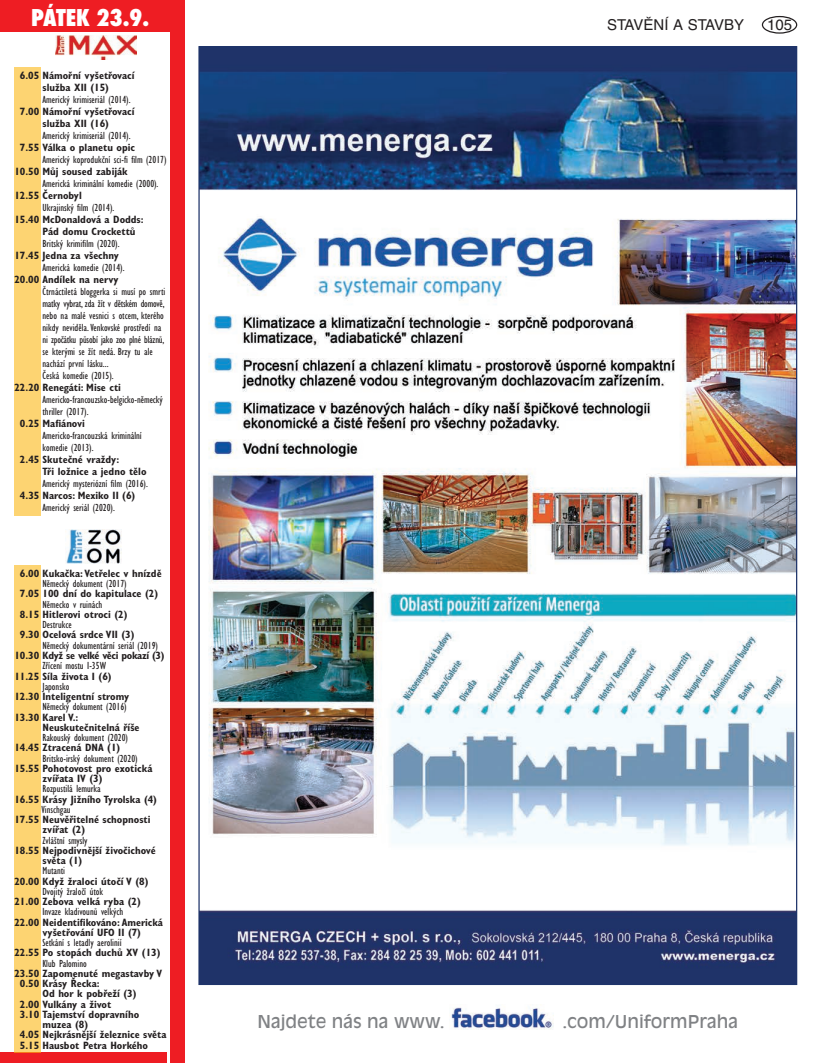
<style>
.page{position:relative;width:815px;height:1063px;background:#fff}
.page>*{position:absolute;margin:0;border:0;box-sizing:border-box;transform-origin:0 0}
.t1{font:800 condensed 22.5px "Futura";letter-spacing:-.01em;color:#fff}
.t2{font:17.5px "Antique Olive CE";color:#808285}
.t3{font:15px "Helvetica CE";color:#231f20}
.t4{font:700 condensed 10.62px/10.2px "Gill Sans CE";color:#231f20}
.t5{font:condensed 10.62px/12px "Gill Sans CE";color:#231f20}
.t6{font:700 condensed 10.62px "Gill Sans CE";letter-spacing:-.03em;color:#231f20}
</style>
<div class="page">
<div style="left:762px;top:16px;width:35px;height:18px;border:1px solid #231f20;border-radius:50%"></div>
<img style="left:451px;top:1007px;width:103px;height:23px">
<div style="left:0;top:0;width:184px;height:32px;background:#ee1d23"></div>
<img style="left:55px;top:36px;width:82px;height:24px">
<div style="left:170px;top:0;width:14px;height:1063px;background:#ee1d23"></div>
<div style="left:0;top:1052px;width:167px;height:11px;background:#ee1d23"></div>
<div style="left:14px;top:67px;width:27px;height:449px;background:#fdd472"></div>
<img style="left:66px;top:530px;width:56px;height:33px">
<div style="left:14px;top:565px;width:27px;height:487px;background:#fdd472"></div>
<img style="left:200px;top:48px;width:595px;height:935px">
<h1 class="t1" style="left:31px;top:2px;width:120px">PÁTEK 23.9.</h1>
<p class="t4" style="left:20px;top:70px;width:116px;line-height:12px;text-align:center">6.05 Námořní vyšetřovací služba XII (15)</p>
<p class="t5" style="left:43px;top:94px;width:90px">Americký krimiseriál (2014).</p>
<p class="t4" style="left:20px;top:106px;width:116px;line-height:12px;text-align:center">7.00 Námořní vyšetřovací služba XII (16)</p>
<p class="t5" style="left:43px;top:130px;width:90px">Americký krimiseriál (2014).</p>
<p class="t4" style="left:20px;top:142px;width:117px">7.55 Válka o planetu opic</p>
<p class="t5" style="left:43px;top:154px;width:126px">Americký koprodukční sci-fi film (2017)</p>
<p class="t4" style="left:14px;top:166px;width:115px">10.50 Můj soused zabiják</p>
<p class="t5" style="left:43px;top:178px;width:117px">Americká kriminální komedie (2000).</p>
<p class="t4" style="left:14px;top:190px;width:69px">12.55 Černobyl</p>
<p class="t5" style="left:43px;top:202px;width:73px">Ukrajinský film (2014).</p>
<p class="t4" style="left:43px;top:214px;width:103px;line-height:12px;text-indent:-28px">15.40 McDonaldová a Dodds:<br>Pád domu Crockettů</p>
<p class="t5" style="left:43px;top:238px;width:79px">Britský krimifilm (2020).</p>
<p class="t4" style="left:14px;top:250px;width:106px">17.45 Jedna za všechny</p>
<p class="t5" style="left:43px;top:262px;width:84px">Americká komedie (2014).</p>
<p class="t4" style="left:14px;top:274px;width:106px">20.00 Andílek na nervy</p>
<p class="t5" style="left:42px;top:286px;width:124px">Čtrnáctiletá bloggerka si musí po smrti matky vybrat, zda žít v dětském domově, nebo na malé vesnici s otcem, kterého nikdy neviděla.Venkovské prostředí na ni zpočátku působí jako zoo plné bláznů, se kterými se žít nedá. Brzy tu ale nachází první lásku...<br>Česká komedie (2015).</p>
<p class="t4" style="left:14px;top:382px;width:108px">22.20 Renegáti: Mise cti</p>
<p class="t5" style="left:43px;top:393px;width:122px">Americko-francouzsko-belgicko-německý thriller (2017).</p>
<p class="t4" style="left:20px;top:418px;width:67px">0.25 Mafiánovi</p>
<p class="t5" style="left:43px;top:429px;width:101px">Americko-francouzská kriminální komedie (2013).</p>
<p class="t4" style="left:43px;top:453px;width:106px;line-height:12px;text-indent:-23px">2.45 Skutečné vraždy:<br>Tři ložnice a jedno tělo</p>
<p class="t5" style="left:43px;top:477px;width:107px">Americký mysteriózní film (2016).</p>
<p class="t4" style="left:20px;top:490px;width:117px">4.35 Narcos: Mexiko II (6)</p>
<p class="t5" style="left:43px;top:501px;width:74px">Americký seriál (2020).</p>
<p class="t4" style="left:20px;top:568px;width:143px">6.00 Kukačka: Vetřelec v hnízdě</p>
<p class="t5" style="left:43px;top:578px;width:86px">Německý dokument (2017)</p>
<p class="t4" style="left:20px;top:589px;width:140px">7.05 100 dní do kapitulace (2)</p>
<p class="t5" style="left:42px;top:598px;width:61px">Německo v ruinách</p>
<p class="t4" style="left:20px;top:609px;width:109px">8.15 Hitlerovi otroci (2)</p>
<p class="t5" style="left:42px;top:619px;width:31px">Destrukce</p>
<p class="t4" style="left:20px;top:630px;width:116px">9.30 Ocelová srdce VII (3)</p>
<p class="t5" style="left:43px;top:639px;width:117px">Německý dokumentární seriál (2019)</p>
<p class="t6" style="left:14px;top:649px;width:152px">10.30 Když se velké věci pokazí (3)</p>
<p class="t5" style="left:42px;top:660px;width:65px">Zřícení mostu I-35W</p>
<p class="t4" style="left:14px;top:671px;width:99px">11.25 Síla života I (6)</p>
<p class="t5" style="left:42px;top:680px;width:28px">Japonsko</p>
<p class="t4" style="left:14px;top:691px;width:116px">12.30 Inteligentní stromy</p>
<p class="t5" style="left:43px;top:701px;width:86px">Německý dokument (2016)</p>
<p class="t4" style="left:43px;top:712px;width:99px;text-indent:-28px">13.30 Karel V.:<br>Neuskutečnitelná říše</p>
<p class="t5" style="left:43px;top:731px;width:87px">Rakouský dokument (2020)</p>
<p class="t4" style="left:14px;top:743px;width:107px">14.45 Ztracená DNA (1)</p>
<p class="t5" style="left:43px;top:752px;width:97px">Britsko-irský dokument (2020)</p>
<p class="t4" style="left:43px;top:763px;width:111px;text-indent:-28px">15.55 Pohotovost pro exotická zvířata IV (3)</p>
<p class="t5" style="left:42px;top:783px;width:60px">Rozpustilá lemurka</p>
<p class="t4" style="left:14px;top:794px;width:144px">16.55 Krásy Jižního Tyrolska (4)</p>
<p class="t5" style="left:41px;top:803px;width:31px">Vinschgau</p>
<p class="t4" style="left:43px;top:814px;width:110px;text-indent:-28px">17.55 Neuvěřitelné schopnosti zvířat (2)</p>
<p class="t5" style="left:42px;top:834px;width:47px">Zvláštní smysly</p>
<p class="t4" style="left:43px;top:845px;width:115px;text-indent:-28px">18.55 Nejpodivnější živočichové světa (1)</p>
<p class="t5" style="left:42px;top:865px;width:24px">Mutanti</p>
<p class="t4" style="left:14px;top:876px;width:136px">20.00 Když žraloci útočí V (8)</p>
<p class="t5" style="left:42px;top:885px;width:62px">Dvojitý žraločí útok</p>
<p class="t4" style="left:14px;top:896px;width:128px">21.00 Zebova velká ryba (2)</p>
<p class="t5" style="left:42px;top:906px;width:82px">Invaze kladivounů velkých</p>
<p class="t4" style="left:14px;top:917px;width:150px;text-align:center">22.00 Neidentifikováno: Americká vyšetřování UFO II (7)</p>
<p class="t5" style="left:42px;top:937px;width:81px">Setkání s letadly aerolinií</p>
<p class="t4" style="left:14px;top:948px;width:148px">22.55 Po stopách duchů XV (13)</p>
<p class="t5" style="left:42px;top:957px;width:46px">Klub Palomino</p>
<p class="t4" style="left:14px;top:968px;width:150px">23.50 Zapomenuté megastavby V</p>
<p class="t4" style="left:20px;top:978px;width:81px">0.50 Krásy Řecka:</p>
<p class="t4" style="left:43px;top:989px;width:95px">Od hor k pobřeží (3)</p>
<p class="t4" style="left:20px;top:999px;width:93px">2.00 Vulkány a život</p>
<p class="t4" style="left:20px;top:1009px;width:121px">3.10 Tajemství dopravního</p>
<p class="t4" style="left:43px;top:1019px;width:47px">muzea (8)</p>
<p class="t4" style="left:20px;top:1030px;width:148px">4.05 Nejkrásnější železnice světa</p>
<p class="t4" style="left:20px;top:1040px;width:130px">5.15 Hausbot Petra Horkého</p>
<h3 class="t3" style="left:607px;top:16px;width:138px">STAVĚNÍ A STAVBY</h3>
<h3 class="t3" style="left:767px;top:16px;width:27px">105</h3>
<h2 class="t2" style="left:257px;top:1012px;width:189px">Najdete nás na www.</h2>
<h2 class="t2" style="left:562px;top:1012px;width:177px">.com/UniformPraha</h2>
</div>
